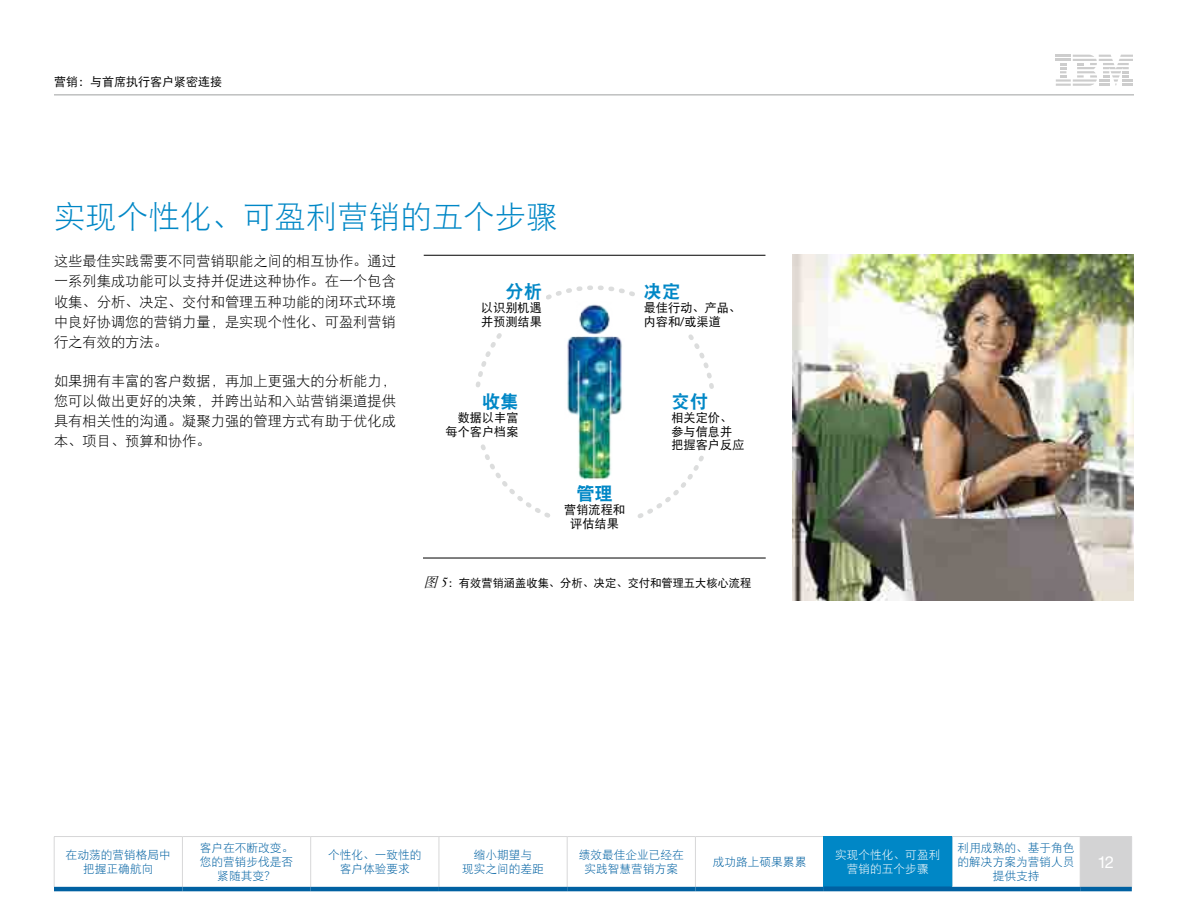
<style>
.page{position:relative;width:1188px;height:918px;background:#fff}
.page>*{position:absolute;margin:0;border:0;box-sizing:border-box;transform-origin:0 0}
.t1{font:31.5px "DF Hei W3";color:#0087c6}
.t2{font:18.3px "DF Hei W9";color:#0087c6}
.t3{font:16.5px "Helv Neue Romanfor IBM";color:#fff}
.t4{font:14.25px/20.2px "DF Hei W3";color:#000;text-align:justify}
.t5{font:12.15px/13.6px "DF Hei W5";color:#000}
.t6{font:12px "DF Hei W5";color:#000}
.t7{font:11.7px/14.2px "DF Hei W3";color:#0061a2;text-align:center}
.t8{font:11.7px/14.2px "DF Hei W3";color:#fff;text-align:center}
.t9{font:11.25px "DF Hei W5";color:#000}
.s1{font-family:"Helv Neue Romanfor IBM"}
.s2{font-family:"DF Song W5";font-style:italic;font-size:13.5px}
.s3{font-family:"Janson Text LT Pro";font-style:italic;font-size:13.5px}
</style>
<div class="page">
<hr style="left:54px;top:94px;width:1080px;height:1px;background:#9fa0a0">
<svg style="left:1056px;top:55px;width:77px;height:31px"></svg>
<svg style="left:183px;top:837px;width:512px;height:50px"></svg>
<div style="left:1080px;top:837px;width:52px;height:52px;background:#d3d3d4"></div>
<hr style="left:54px;top:836px;width:128px;height:1px;background:#d7d7d8">
<hr style="left:54px;top:837px;width:1px;height:50px;background:#d7d7d8">
<hr style="left:182px;top:836px;width:129px;height:1px;background:#d7d7d8">
<hr style="left:182px;top:837px;width:1px;height:50px;background:#d7d7d8">
<hr style="left:311px;top:836px;width:128px;height:1px;background:#d7d7d8">
<hr style="left:310px;top:837px;width:1px;height:50px;background:#d7d7d8">
<hr style="left:439px;top:836px;width:128px;height:1px;background:#d7d7d8">
<hr style="left:439px;top:837px;width:1px;height:50px;background:#d7d7d8">
<hr style="left:567px;top:836px;width:128px;height:1px;background:#d7d7d8">
<hr style="left:567px;top:837px;width:1px;height:50px;background:#d7d7d8">
<hr style="left:695px;top:836px;width:129px;height:1px;background:#d7d7d8">
<hr style="left:695px;top:837px;width:1px;height:50px;background:#d7d7d8">
<hr style="left:823px;top:837px;width:1px;height:50px;background:#d7d7d8">
<hr style="left:952px;top:836px;width:128px;height:1px;background:#d7d7d8">
<hr style="left:952px;top:837px;width:1px;height:50px;background:#d7d7d8">
<hr style="left:1080px;top:836px;width:52px;height:1px;background:#d7d7d8">
<hr style="left:1080px;top:837px;width:1px;height:50px;background:#d7d7d8">
<hr style="left:1131px;top:837px;width:1px;height:50px;background:#d7d7d8">
<hr style="left:54px;top:887px;width:128px;height:4px;background:#0061a2">
<hr style="left:182px;top:887px;width:129px;height:4px;background:#0061a2">
<hr style="left:311px;top:887px;width:128px;height:4px;background:#0061a2">
<hr style="left:439px;top:887px;width:128px;height:4px;background:#0061a2">
<hr style="left:567px;top:887px;width:128px;height:4px;background:#0061a2">
<hr style="left:695px;top:887px;width:129px;height:4px;background:#0061a2">
<hr style="left:952px;top:887px;width:128px;height:4px;background:#0061a2">
<hr style="left:1080px;top:887px;width:52px;height:4px;background:#0061a2">
<div style="left:824px;top:837px;width:128px;height:52px;background:#0087c6"></div>
<div style="left:824px;top:886px;width:128px;height:5px;background:#0061a2"></div>
<hr style="left:824px;top:836px;width:128px;height:1px;background:#0087c6">
<hr style="left:823px;top:837px;width:1px;height:49px;background:#0087c6">
<hr style="left:952px;top:837px;width:1px;height:49px;background:#0087c6">
<img style="left:567px;top:304px;width:55px;height:176px">
<hr style="left:424px;top:255px;width:341px;height:1px;background:#000">
<hr style="left:423px;top:558px;width:343px;height:1px;background:#000">
<img style="left:792px;top:255px;width:342px;height:346px">
<p class="t6" style="left:54px;top:76px;width:169px">营销：与首席执行客户紧密连接</p>
<h1 class="t1" style="left:54px;top:201px;width:505px">实现个性化、可盈利营销的五个步骤</h1>
<p class="t4" style="left:54px;top:251px;width:343px">这些最佳实践需要不同营销职能之间的相互协作。通过一系列集成功能可以支持并促进这种协作。在一个包含收集、分析、决定、交付和管理五种功能的闭环式环境中良好协调您的营销力量，是实现个性化、可盈利营销行之有效的方法。</p>
<p class="t4" style="left:54px;top:370px;width:343px">如果拥有丰富的客户数据，再加上更强大的分析能力，您可以做出更好的决策，并跨出站和入站营销渠道提供具有相关性的沟通。凝聚力强的管理方式有助于优化成本、项目、预算和协作。</p>
<p class="t2" style="left:506px;top:283px;width:38px">分析</p>
<p class="t5" style="left:481px;top:301px;width:62px">以识别机遇并预测结果</p>
<p class="t2" style="left:482px;top:393px;width:38px">收集</p>
<p class="t5" style="left:446px;top:411px;width:74px;text-align:right">数据以丰富每个客户档案</p>
<p class="t2" style="left:576px;top:485px;width:38px">管理</p>
<p class="t5" style="left:564px;top:503px;width:62px;text-align:center">营销流程和评估结果</p>
<p class="t2" style="left:644px;top:283px;width:38px">决定</p>
<p class="t5" style="left:644px;top:301px;width:99px">最佳行动、产品、内容和<span class="s1">/</span>或渠道</p>
<p class="t2" style="left:671px;top:393px;width:38px">交付</p>
<p class="t5" style="left:671px;top:411px;width:74px">相关定价、参与信息并把握客户反应</p>
<p class="t9" style="left:424px;top:578px;width:329px"><span class="s2">图</span> <span class="s3">5</span>：有效营销涵盖收集、分析、决定、交付和管理五大核心流程</p>
<p class="t7" style="left:66px;top:848px;width:107px">在动荡的营销格局中把握正确航向</p>
<p class="t7" style="left:200px;top:840px;width:95px">客户在不断改变。您的营销步伐是否紧随其变？</p>
<p class="t7" style="left:328px;top:848px;width:95px">个性化、一致性的客户体验要求</p>
<p class="t7" style="left:462px;top:848px;width:83px">缩小期望与<br>现实之间的差距</p>
<p class="t7" style="left:579px;top:848px;width:107px">绩效最佳企业已经在实践智慧营销方案</p>
<p class="t7" style="left:713px;top:855px;width:95px">成功路上硕果累累</p>
<p class="t8" style="left:835px;top:847px;width:107px">实现个性化、可盈利营销的五个步骤</p>
<p class="t7" style="left:958px;top:840px;width:118px">利用成熟的、基于角色的解决方案为营销人员提供支持</p>
<p class="t3" style="left:1098px;top:852px;width:17px">12</p>
</div>
